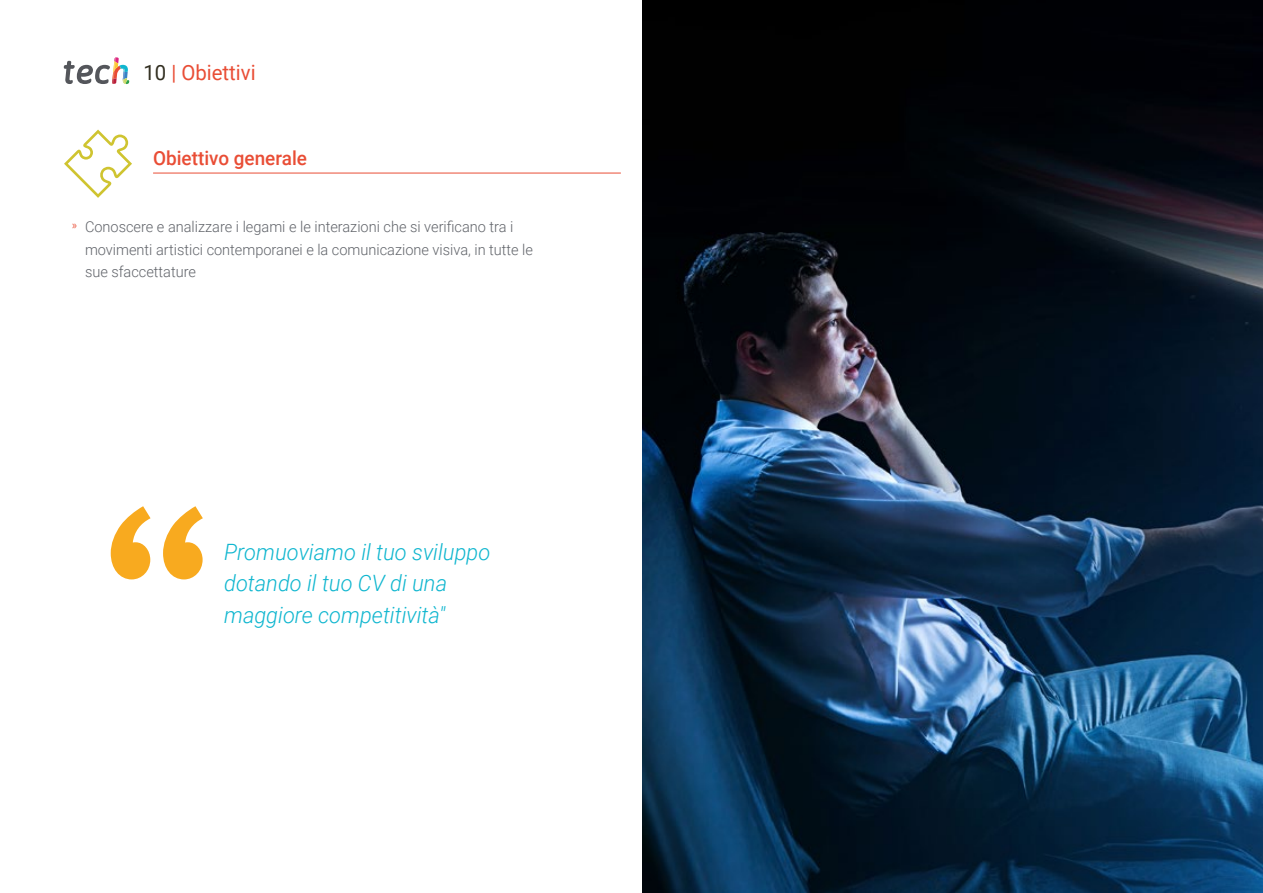
<style>
.page{position:relative;width:1263px;height:893px;background:#fff}
.page>*{position:absolute;margin:0;border:0;box-sizing:border-box;transform-origin:0 0}
.t1{font:italic 300 22.5px/31.5px "Roboto";color:#0fb6cf}
.t2{font:21px "Roboto";color:#e94d35}
.t3{font:500 19.5px "Roboto";color:#e94d35}
.t4{font:300 15px/22.5px "Roboto";color:#61646a}
.s1{color:#312e20}
</style>
<div class="page">
<hr style="left:153px;top:173px;width:468px;height:1px;background:#e94d35">
<svg style="left:64px;top:130px;width:68px;height:68px"></svg>
<img style="left:642px;top:0;width:621px;height:893px">
<svg style="left:64px;top:57px;width:65px;height:27px"></svg>
<svg style="left:111px;top:506px;width:92px;height:73px"></svg>
<h2 class="t2" style="left:144px;top:57px;width:114px"><span class="s1">10</span> | Obiettivi</h2>
<h3 class="t3" style="left:153px;top:144px;width:155px">Obiettivo generale</h3>
<p class="t4" style="left:85px;top:215px;width:449px;text-indent:-13px"><sup>»</sup> Conoscere e analizzare i legami e le interazioni che si verificano tra i movimenti artistici contemporanei e la comunicazione visiva, in tutte le sue sfaccettature</p>
<h1 class="t1" style="left:224px;top:535px;width:268px">Promuoviamo il tuo sviluppo dotando il tuo CV di una maggiore competitività"</h1>
</div>
